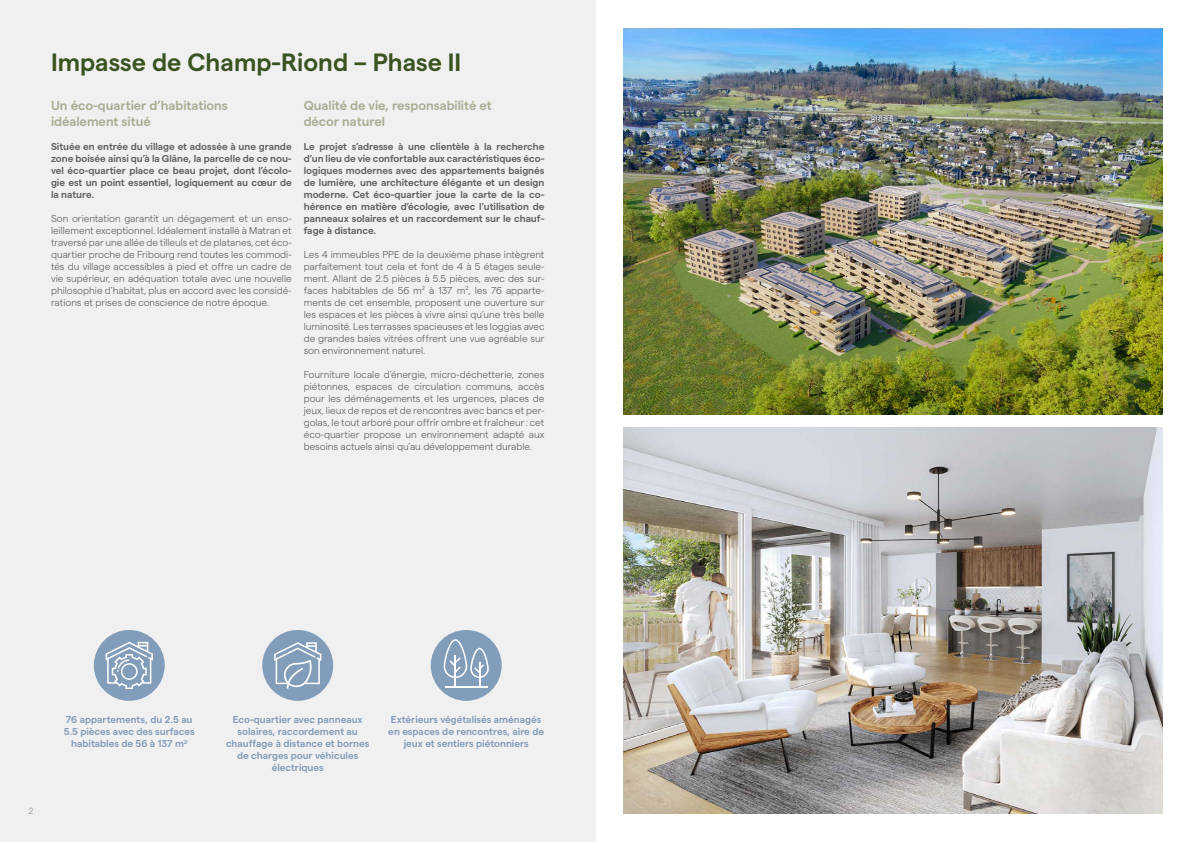
<style>
.page{position:relative;width:1191px;height:842px;background:#fff}
.page>*{position:absolute;margin:0;border:0;box-sizing:border-box;transform-origin:0 0}
.t1{font:600 25px "Matter";color:#3a5321}
.t2{font:600 13px/15.6px "Matter";color:#acab92}
.t3{font:300 10px/12px "Matter";color:#635f5e;text-align:justify}
.t4{font:600 10px/12px "Matter";color:#635f5e;text-align:justify}
.t5{font:600 10px/12px "Matter";color:#829db9;text-align:center}
.t6{font:300 9px "Matter";color:#9c9695}
</style>
<div class="page">
<div style="left:0;top:0;width:595px;height:842px;background:#f0f0f1"></div>
<img style="left:624px;top:28px;width:538px;height:387px">
<img style="left:624px;top:427px;width:538px;height:387px">
<div style="left:262px;top:630px;width:71px;height:71px;background:#829db9;border-radius:50%"></div>
<div style="left:431px;top:630px;width:70px;height:71px;background:#829db9;border-radius:50%"></div>
<svg style="left:274px;top:642px;width:47px;height:47px"></svg>
<svg style="left:443px;top:639px;width:46px;height:48px"></svg>
<hr style="left:445px;top:686px;width:42px;height:1px;background:#fff">
<div style="left:94px;top:630px;width:71px;height:71px;background:#829db9;border-radius:50%"></div>
<svg style="left:106px;top:642px;width:47px;height:47px"></svg>
<h1 class="t1" style="left:51px;top:44px;width:412px">Impasse de Champ-Riond – Phase II</h1>
<h2 class="t2" style="left:51px;top:97px;width:178px">Un éco-quartier d’habitations idéalement situé</h2>
<p class="t4" style="left:51px;top:139px;width:242px">Située en entrée du village et adossée à une grande zone boisée ainsi qu’à la Glâne, la parcelle de ce nou&shy;vel éco-quartier place ce beau projet, dont l’écolo&shy;gie est un point essentiel, logiquement au cœur de la nature.</p>
<p class="t3" style="left:51px;top:211px;width:242px">Son orientation garantit un dégagement et un enso&shy;leillement exceptionnel. Idéalement installé à Matran et traversé par une allée de tilleuls et de platanes, cet éco&shy;quartier proche de Fribourg rend toutes les commodi&shy;tés du village accessibles à pied et offre un cadre de vie supérieur, en adéquation totale avec une nouvelle philosophie d’habitat, plus en accord avec les considé&shy;rations et prises de conscience de notre époque.</p>
<h2 class="t2" style="left:304px;top:97px;width:190px">Qualité de vie, responsabilité et décor naturel</h2>
<p class="t4" style="left:304px;top:139px;width:242px">Le projet s’adresse à une clientèle à la recherche d’un lieu de vie confortable aux caractéristiques éco&shy;logiques modernes avec des appartements baignés de lumière, une architecture élégante et un design moderne. Cet éco-quartier joue la carte de la co&shy;hérence en matière d’écologie, avec l’utilisation de panneaux solaires et un raccordement sur le chauf&shy;fage à distance.</p>
<p class="t3" style="left:304px;top:247px;width:242px">Les 4 immeubles PPE de la deuxième phase intègrent parfaitement tout cela et font de 4 à 5 étages seule&shy;ment. Allant de 2.5 pièces à 5.5 pièces, avec des sur&shy;faces habitables de 56 m<sup>2</sup> à 137 m<sup>2</sup>, les 76 apparte&shy;ments de cet ensemble, proposent une ouverture sur les espaces et les pièces à vivre ainsi qu’une très belle luminosité. Les terrasses spacieuses et les loggias avec de grandes baies vitrées offrent une vue agréable sur son environnement naturel.</p>
<p class="t3" style="left:304px;top:367px;width:242px">Fourniture locale d’énergie, micro-déchetterie, zones piétonnes, espaces de circulation communs, accès pour les déménagements et les urgences, places de jeux, lieux de repos et de rencontres avec bancs et per&shy;golas, le tout arboré pour offrir ombre et fraîcheur: cet éco-quartier propose un environnement adapté aux besoins actuels ainsi qu’au développement durable.</p>
<p class="t6" style="left:28px;top:804px;width:6px">2</p>
<p class="t5" style="left:64px;top:713px;width:133px">76 appartements, du 2.5 au<br>5.5 pièces avec des surfaces habitables de 56 à 137 m<sup>2</sup></p>
<p class="t5" style="left:226px;top:713px;width:145px">Eco-quartier avec panneaux solaires, raccordement au chauffage à distance et bornes de charges pour véhicules électriques</p>
<p class="t5" style="left:388px;top:713px;width:157px">Extérieurs végétalisés aménagés en espaces de rencontres, aire de jeux et sentiers piétonniers</p>
</div>
